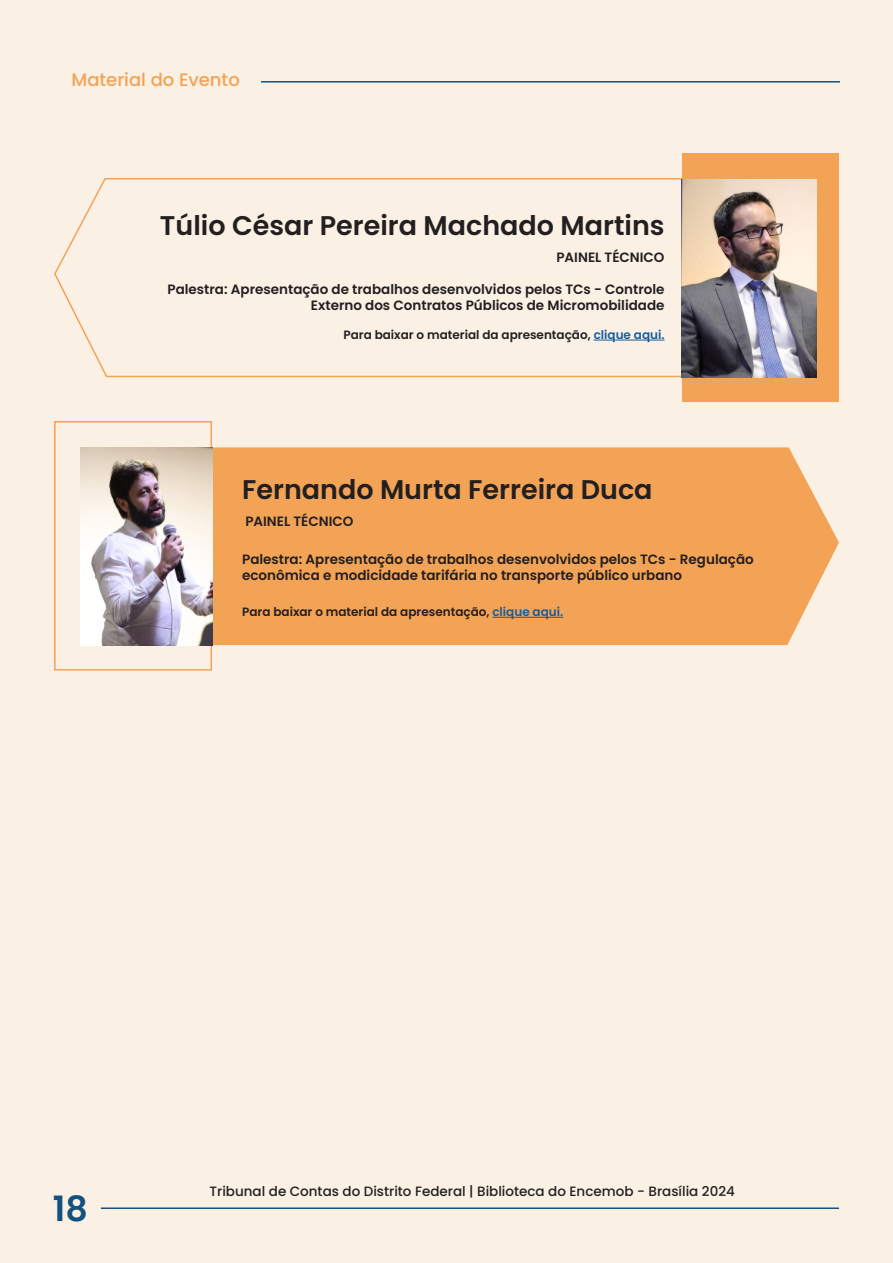
<style>
.page{position:relative;width:893px;height:1263px;background:#faf0e4}
.page>*{position:absolute;margin:0;border:0;box-sizing:border-box;transform-origin:0 0}
.t1{font:600 34.95px "Poppins";color:#135280}
.t2{font:600 27px "Poppins";color:#231f20}
.t3{font:500 18px "Poppins";color:#f3a356}
.t4{font:600 13.5px/16.2px "Poppins";color:#231f20;text-align:right}
.t5{font:500 13.5px "Poppins";color:#231f20}
.t6{font:600 12px "Poppins";color:#231f20}
.s1{color:#175d9e}
</style>
<div class="page">
<hr style="left:101px;top:1207px;width:738px;height:2px;background:#135280">
<hr style="left:210px;top:81px;width:630px;height:2px;background:#135280">
<div style="left:190px;top:54px;width:71px;height:41px;background:#faf0e4"></div>
<svg style="left:54px;top:177px;width:770px;height:225px"></svg>
<hr style="left:594px;top:340px;width:71px;height:1px;background:#175d9e">
<div style="left:682px;top:153px;width:157px;height:248px;background:#f3a356"></div>
<div style="left:212px;top:447px;width:627px;height:198px;background:#f3a356"></div>
<hr style="left:492px;top:617px;width:71px;height:1px;background:#175d9e">
<div style="left:54px;top:421px;width:158px;height:249px;background:#faf0e4;border:2px solid #f3a356"></div>
<img style="left:81px;top:447px;width:131px;height:198px">
<img style="left:682px;top:179px;width:134px;height:198px">
<p class="t3" style="left:71px;top:69px;width:170px">Material do Evento</p>
<p class="t2" style="left:160px;top:210px;width:506px">Túlio César Pereira Machado Martins</p>
<p class="t4" style="left:556px;top:249px;width:110px">PAINEL TÉCNICO</p>
<p class="t4" style="left:167px;top:281px;width:499px">Palestra: Apresentação de trabalhos desenvolvidos pelos TCs - Controle<br>Externo dos Contratos Públicos de Micromobilidade</p>
<p class="t6" style="left:343px;top:328px;width:323px">Para baixar o material da apresentação, <span class="s1">clique aqui.</span></p>
<p class="t2" style="left:242px;top:474px;width:412px">Fernando Murta Ferreira Duca</p>
<p class="t4" style="left:245px;top:514px;width:110px">PAINEL TÉCNICO</p>
<p class="t4" style="left:242px;top:551px;width:513px;text-align:left">Palestra: Apresentação de trabalhos desenvolvidos pelos TCs - Regulação econômica e modicidade tarifária no transporte público urbano</p>
<p class="t6" style="left:242px;top:605px;width:323px">Para baixar o material da apresentação, <span class="s1">clique aqui.</span></p>
<p class="t1" style="left:53px;top:1189px;width:37px">18</p>
<p class="t5" style="left:210px;top:1183px;width:527px">Tribunal de Contas do Distrito Federal | Biblioteca do Encemob - Brasília 2024</p>
</div>
